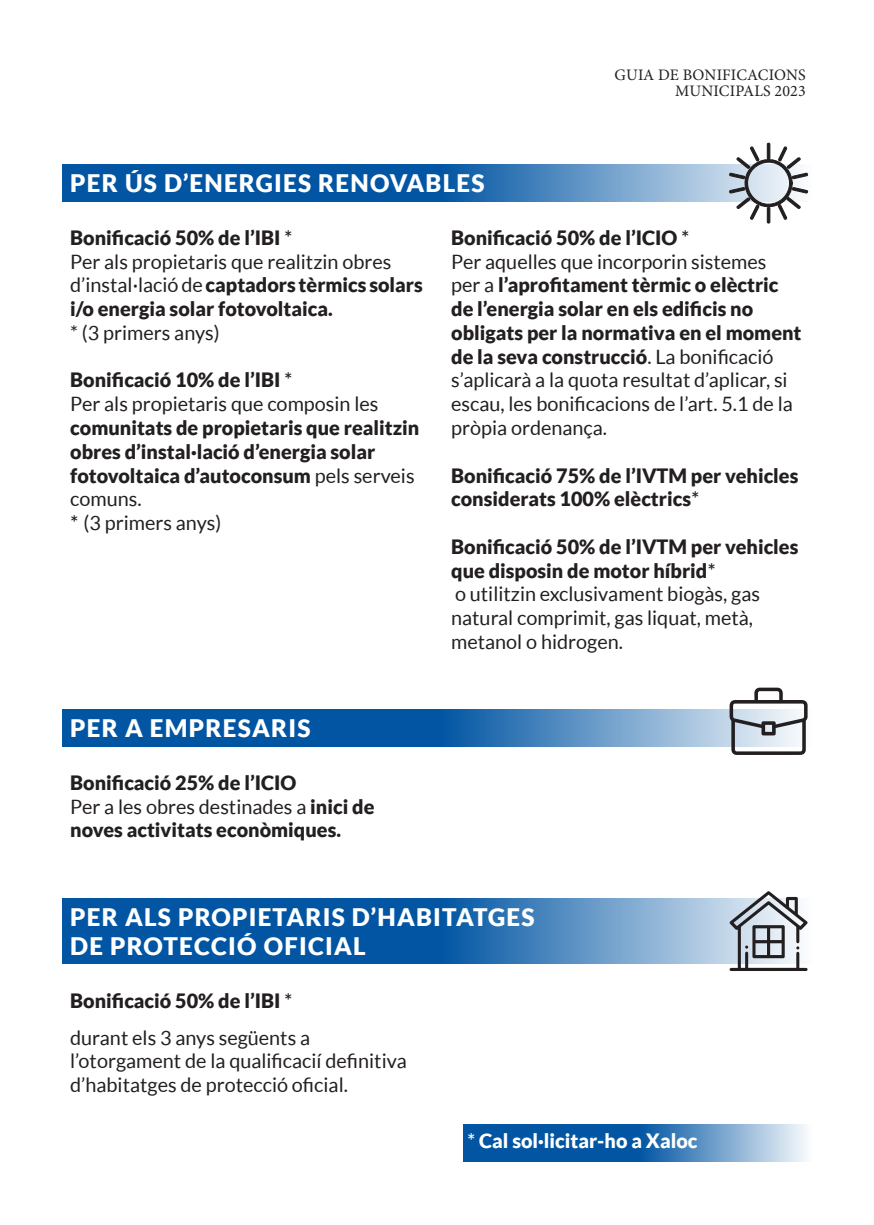
<style>
.page{position:relative;width:874px;height:1225px;background:#fff}
.page>*{position:absolute;margin:0;border:0;box-sizing:border-box;transform-origin:0 0}
.t1{font:900 24.2px "Lato";letter-spacing:.05em;color:#fff}
.t2{font:19.8px/23.8px "Lato";color:#231f20}
.t3{font:900 19.8px/23.8px "Lato";color:#231f20}
.t4{font:900 19.8px "Lato";color:#fff}
.t5{font:16px/16px "Minion Pro";letter-spacing:.01em;color:#231f20;text-align:right}
.s1{font-weight:600}
.s2{font-weight:900}
.s3{font-weight:400}
</style>
<div class="page">
<svg style="left:62px;top:898px;width:746px;height:65px;background:#2b71b2"></svg>
<svg style="left:62px;top:164px;width:665px;height:38px;background:#2a70b2"></svg>
<svg style="left:62px;top:709px;width:746px;height:38px;background:#2b71b2"></svg>
<svg style="left:463px;top:1124px;width:343px;height:37px;background:#3c7cb8"></svg>
<svg style="left:727px;top:143px;width:82px;height:80px"></svg>
<svg style="left:729px;top:687px;width:78px;height:68px"></svg>
<svg style="left:728px;top:891px;width:79px;height:80px"></svg>
<p class="t1" style="left:70px;top:169px;width:415px">PER ÚS D’ENERGIES RENOVABLES</p>
<p class="t5" style="left:614px;top:67px;width:193px">GUIA DE BONIFICACIONS<br>MUNICIPALS 2023</p>
<p class="t3" style="left:70px;top:225px;width:224px">Bonificació 50% de l’IBI <span class="s1">*</span></p>
<p class="t2" style="left:70px;top:249px;width:354px">Per als propietaris que realitzin obres d’instal·lació de <span class="s2">captadors tèrmics solars i/o energia solar fotovoltaica.</span></p>
<p class="t2" style="left:70px;top:321px;width:151px">* (3 primers anys)</p>
<p class="t3" style="left:70px;top:368px;width:224px">Bonificació 10% de l’IBI <span class="s1">*</span></p>
<p class="t3" style="left:70px;top:391px;width:350px"><span class="s3">Per als propietaris que composin les </span>comunitats de propietaris que realitzin obres d’instal·lació d’energia solar fotovoltaica d’autoconsum <span class="s3">pels serveis comuns.</span></p>
<p class="t2" style="left:70px;top:511px;width:152px"><span class="s1">*</span> (3 primers anys)</p>
<p class="t1" style="left:70px;top:713px;width:242px">PER A EMPRESARIS</p>
<p class="t3" style="left:70px;top:770px;width:227px">Bonificació 25% de l’ICIO</p>
<p class="t3" style="left:70px;top:794px;width:305px"><span class="s3">Per a les obres destinades a</span> inici de noves activitats econòmiques.</p>
<p class="t3" style="left:451px;top:225px;width:240px">Bonificació 50% de l’ICIO <span class="s1">*</span></p>
<p class="t2" style="left:451px;top:249px;width:352px">Per aquelles que incorporin sistemes<br>per a <span class="s2">l’aprofitament tèrmic o elèctric de l’energia solar en els edificis no obligats per la normativa en el moment de la seva construcció</span>. La bonificació s’aplicarà a la quota resultat d’aplicar, si escau, les bonificacions de l’art. 5.1 de la pròpia ordenança.</p>
<p class="t3" style="left:451px;top:463px;width:348px">Bonificació 75% de l’IVTM per vehicles considerats 100% elèctrics<span class="s1">*</span></p>
<p class="t2" style="left:451px;top:534px;width:348px"><span class="s2">Bonificació 50% de l’IVTM per vehicles que disposin de motor híbrid</span><span class="s1">*<br></span>o utilitzin exclusivament biogàs, gas natural comprimit, gas liquat, metà, metanol o hidrogen.</p>
<p class="t1" style="left:70px;top:902px;width:465px">PER ALS PROPIETARIS D’HABITATGES</p>
<p class="t1" style="left:70px;top:931px;width:297px">DE PROTECCIÓ OFICIAL</p>
<p class="t3" style="left:70px;top:988px;width:224px">Bonificació 50% de l’IBI <span class="s1">*</span></p>
<p class="t2" style="left:70px;top:1025px;width:338px">durant els 3 anys següents a l’otorgament de la qualificacií definitiva d’habitatges de protecció oficial.</p>
<p class="t4" style="left:467px;top:1128px;width:232px"><span class="s1">*</span> Cal sol·licitar-ho a Xaloc</p>
</div>
